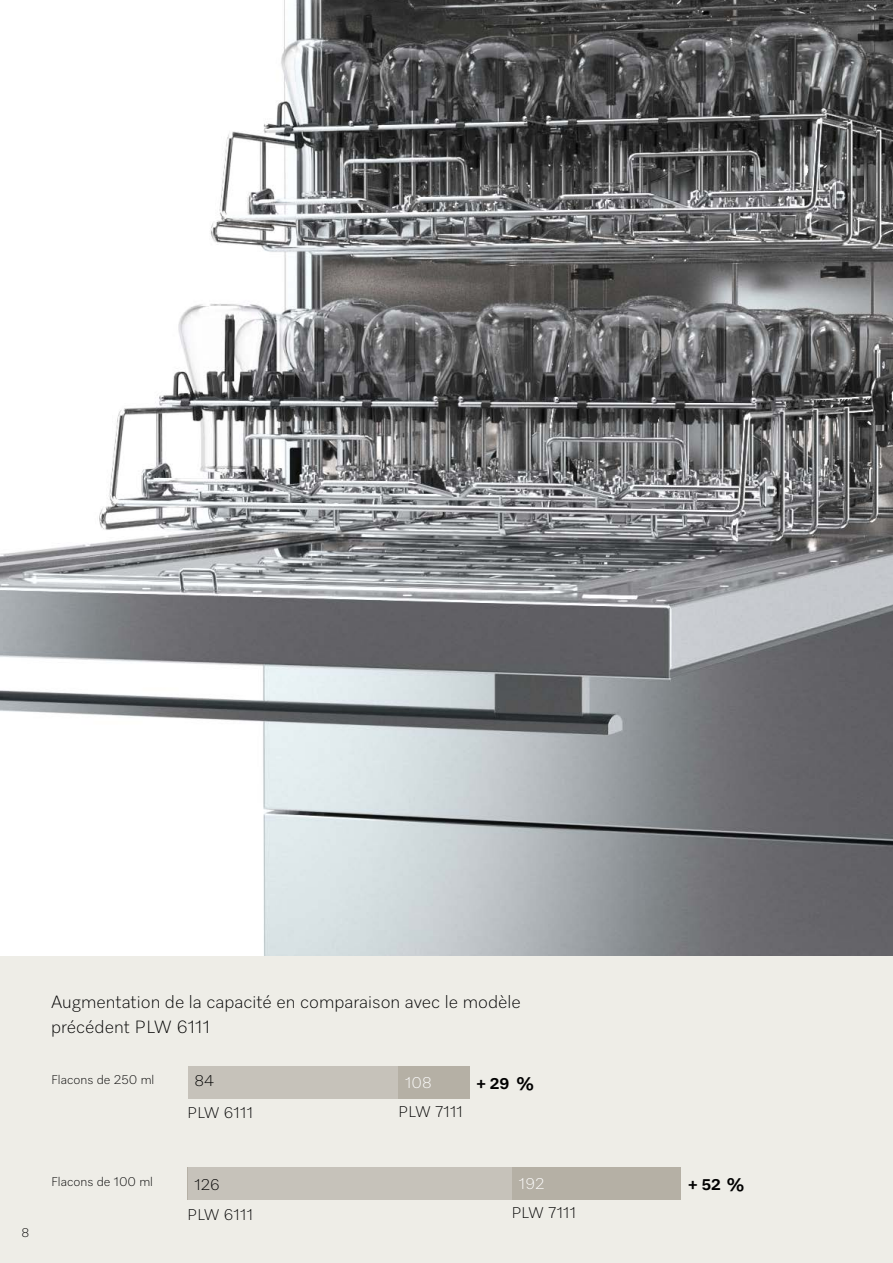
<style>
.page{position:relative;width:893px;height:1263px;background:#fff}
.page>*{position:absolute;margin:0;border:0;box-sizing:border-box;transform-origin:0 0}
.t1{font:300 18px/25.2px "Miele Elements";color:#000}
.t2{font:300 15.75px "Miele Elements";color:#000}
.t3{font:700 15.75px "Miele Elements";color:#000}
.t4{font:300 15.75px "Miele Elements";color:#fff}
.t5{font:300 12.75px "Miele Elements";color:#000}
</style>
<div class="page">
<img style="left:0;top:0;width:893px;height:957px">
<div style="left:0;top:957px;width:893px;height:306px;background:#eeede7"></div>
<div style="left:188px;top:1167px;width:493px;height:32px;background:#b5b0a5"></div>
<div style="left:188px;top:1167px;width:323px;height:32px;background:#c6c2ba"></div>
<div style="left:188px;top:1066px;width:281px;height:32px;background:#b5b0a5"></div>
<div style="left:188px;top:1066px;width:209px;height:32px;background:#c6c2ba"></div>
<p class="t1" style="left:51px;top:988px;width:471px">Augmentation de la capacité en comparaison avec le modèle précédent PLW 6111</p>
<p class="t5" style="left:51px;top:1072px;width:105px">Flacons de 250 ml</p>
<p class="t2" style="left:194px;top:1071px;width:21px">84</p>
<p class="t2" style="left:187px;top:1103px;width:68px">PLW 6111</p>
<p class="t4" style="left:405px;top:1072px;width:28px">108</p>
<p class="t2" style="left:398px;top:1101px;width:67px">PLW 7111</p>
<p class="t3" style="left:476px;top:1073px;width:59px">+ 29 %</p>
<p class="t5" style="left:22px;top:1225px;width:9px">8</p>
<p class="t5" style="left:51px;top:1174px;width:104px">Flacons de 100 ml</p>
<p class="t2" style="left:194px;top:1174px;width:27px">126</p>
<p class="t2" style="left:187px;top:1205px;width:68px">PLW 6111</p>
<p class="t4" style="left:519px;top:1173px;width:27px">192</p>
<p class="t2" style="left:511px;top:1203px;width:67px">PLW 7111</p>
<p class="t3" style="left:688px;top:1174px;width:57px">+ 52 %</p>
</div>
